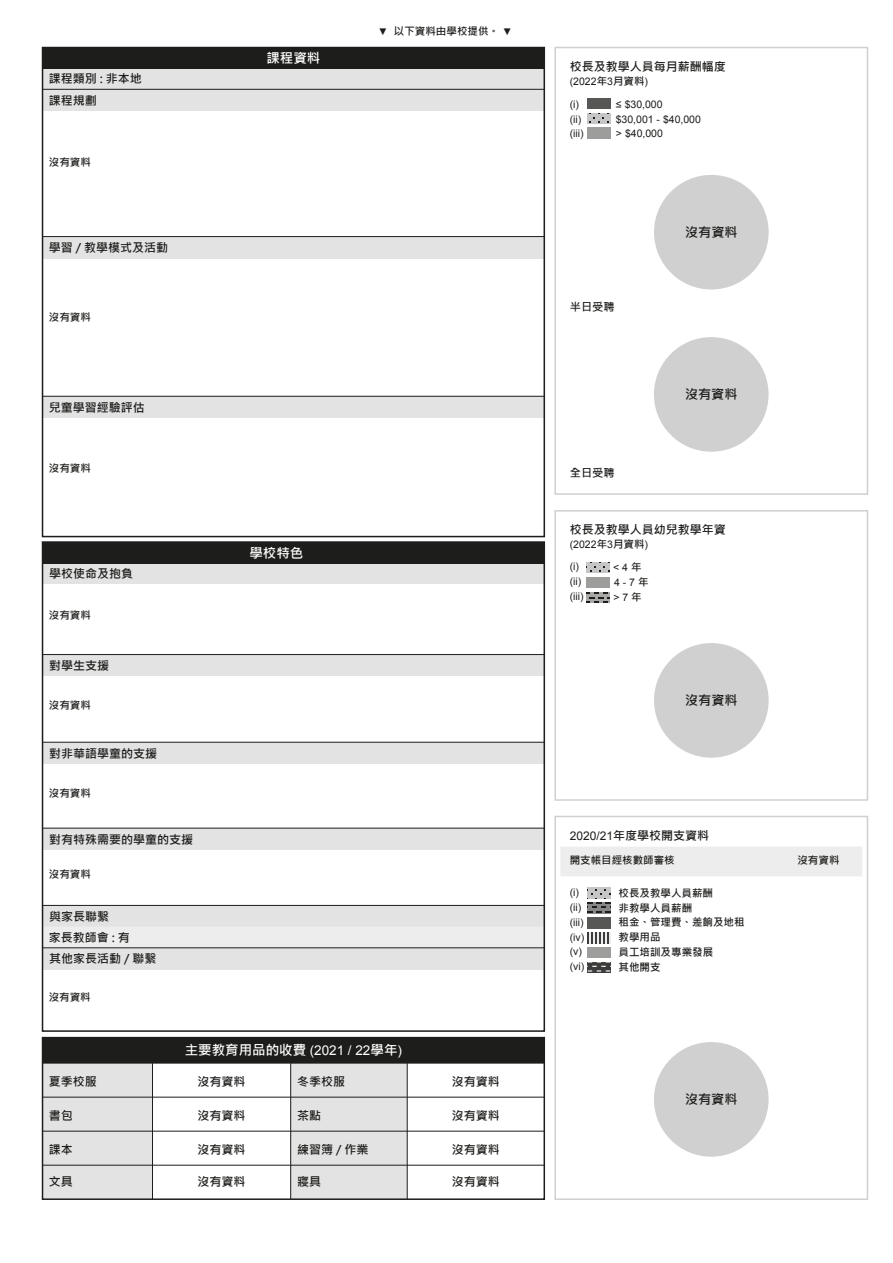
<style>
.page{position:relative;width:893px;height:1263px;background:#fff}
.page>*{position:absolute;margin:0;border:0;box-sizing:border-box;transform-origin:0 0}
.t1{font:700 13.5px "Microsoft Jheng Hei";color:#fff}
.t2{font:700 13.05px "Microsoft Jheng Hei";color:#1d1d1b}
.t3{font:700 12px/20.9px "Microsoft Jheng Hei";color:#1d1d1b}
.t4{font:700 11.25px "Microsoft Jheng Hei";color:#1d1d1b}
.t5{font:10.5px "Arial";color:#1d1d1b}
.t6{font:700 10.5px "Microsoft Jheng Hei";color:#1d1d1b}
.s1{font-family:"Arial";font-weight:400;font-size:9.75px}
.s2{font-family:"Arial";font-weight:400}
.s3{font-family:"Microsoft Jheng Hei";font-weight:700}
</style>
<div class="page">
<div style="left:560px;top:846px;width:302px;height:30px;background:#ededed"></div>
<img style="left:588px;top:917px;width:22px;height:11px">
<svg style="left:588px;top:962px;width:22px;height:11px"></svg>
<svg style="left:588px;top:932px;width:22px;height:11px"></svg>
<svg style="left:588px;top:903px;width:22px;height:10px"></svg>
<svg style="left:588px;top:888px;width:22px;height:10px"></svg>
<div style="left:554px;top:816px;width:314px;height:384px;border:2px solid #d0d0d0"></div>
<div style="left:554px;top:510px;width:314px;height:291px;border:2px solid #d0d0d0"></div>
<svg style="left:587px;top:592px;width:22px;height:11px"></svg>
<svg style="left:587px;top:562px;width:22px;height:11px"></svg>
<div style="left:554px;top:47px;width:314px;height:448px;border:2px solid #d0d0d0"></div>
<img style="left:587px;top:98px;width:23px;height:11px">
<svg style="left:587px;top:113px;width:23px;height:11px"></svg>
<div style="left:654px;top:175px;width:115px;height:114px;background:#d0d0d0;border-radius:50%"></div>
<div style="left:654px;top:337px;width:115px;height:115px;background:#d0d0d0;border-radius:50%"></div>
<div style="left:654px;top:1042px;width:115px;height:115px;background:#d0d0d0;border-radius:50%"></div>
<div style="left:654px;top:643px;width:115px;height:115px;background:#d0d0d0;border-radius:50%"></div>
<div style="left:291px;top:1063px;width:116px;height:136px;background:#e3e3e3"></div>
<div style="left:43px;top:1063px;width:109px;height:136px;background:#e3e3e3"></div>
<div style="left:42px;top:1037px;width:503px;height:163px;border:2px solid #1d1d1b"></div>
<hr style="left:43px;top:1097px;width:501px;height:1px;background:#1d1d1b">
<hr style="left:43px;top:1165px;width:501px;height:1px;background:#1d1d1b">
<hr style="left:43px;top:1131px;width:501px;height:1px;background:#1d1d1b">
<div style="left:43px;top:1037px;width:501px;height:26px;background:#1d1d1b"></div>
<hr style="left:43px;top:1063px;width:501px;height:1px;background:#1d1d1b">
<hr style="left:152px;top:1063px;width:1px;height:136px;background:#1d1d1b">
<hr style="left:290px;top:1063px;width:1px;height:136px;background:#1d1d1b">
<hr style="left:407px;top:1063px;width:1px;height:136px;background:#1d1d1b">
<div style="left:43px;top:655px;width:501px;height:21px;background:#e3e3e3"></div>
<hr style="left:43px;top:654px;width:501px;height:1px;background:#1d1d1b">
<div style="left:43px;top:906px;width:501px;height:21px;background:#e3e3e3"></div>
<div style="left:43px;top:926px;width:501px;height:22px;background:#ededed"></div>
<hr style="left:43px;top:905px;width:501px;height:1px;background:#1d1d1b">
<div style="left:43px;top:563px;width:501px;height:21px;background:#e3e3e3"></div>
<div style="left:43px;top:542px;width:501px;height:21px;background:#1d1d1b"></div>
<div style="left:43px;top:948px;width:501px;height:21px;background:#e3e3e3"></div>
<hr style="left:43px;top:947px;width:501px;height:1px;background:#1d1d1b">
<div style="left:43px;top:742px;width:501px;height:21px;background:#e3e3e3"></div>
<hr style="left:43px;top:742px;width:501px;height:1px;background:#1d1d1b">
<div style="left:43px;top:828px;width:501px;height:21px;background:#e3e3e3"></div>
<hr style="left:43px;top:828px;width:501px;height:1px;background:#1d1d1b">
<div style="left:42px;top:541px;width:503px;height:491px;border:2px solid #1d1d1b"></div>
<div style="left:43px;top:237px;width:501px;height:21px;background:#e3e3e3"></div>
<hr style="left:43px;top:236px;width:501px;height:1px;background:#1d1d1b">
<div style="left:43px;top:397px;width:501px;height:21px;background:#e3e3e3"></div>
<hr style="left:43px;top:396px;width:501px;height:1px;background:#1d1d1b">
<div style="left:43px;top:89px;width:501px;height:22px;background:#e3e3e3"></div>
<div style="left:43px;top:68px;width:501px;height:21px;background:#e3e3e3"></div>
<hr style="left:43px;top:89px;width:501px;height:1px;background:#1d1d1b">
<div style="left:43px;top:48px;width:501px;height:21px;background:#1d1d1b"></div>
<div style="left:42px;top:47px;width:503px;height:490px;border:2px solid #1d1d1b"></div>
<p class="t3" style="left:49px;top:69px;width:95px">課程類別 : 非本地</p>
<p class="t3" style="left:49px;top:90px;width:50px">課程規劃</p>
<p class="t6" style="left:49px;top:155px;width:43px">沒有資料</p>
<p class="t3" style="left:49px;top:237px;width:121px">學習 / 教學模式及活動</p>
<p class="t6" style="left:49px;top:311px;width:43px">沒有資料</p>
<p class="t3" style="left:49px;top:397px;width:98px">兒童學習經驗評估</p>
<p class="t6" style="left:49px;top:462px;width:43px">沒有資料</p>
<p class="t3" style="left:49px;top:563px;width:85px">學校使命及抱負</p>
<p class="t6" style="left:49px;top:608px;width:43px">沒有資料</p>
<p class="t3" style="left:49px;top:655px;width:62px">對學生支援</p>
<p class="t6" style="left:49px;top:699px;width:43px">沒有資料</p>
<p class="t3" style="left:49px;top:743px;width:109px">對非華語學童的支援</p>
<p class="t6" style="left:49px;top:786px;width:43px">沒有資料</p>
<p class="t3" style="left:49px;top:829px;width:145px">對有特殊需要的學童的支援</p>
<p class="t6" style="left:49px;top:868px;width:43px">沒有資料</p>
<p class="t3" style="left:49px;top:906px;width:83px">與家長聯繫<br>家長教師會 : 有</p>
<p class="t3" style="left:49px;top:948px;width:109px">其他家長活動 / 聯繫</p>
<p class="t6" style="left:49px;top:990px;width:43px">沒有資料</p>
<p class="t1" style="left:266px;top:50px;width:55px">課程資料</p>
<p class="t1" style="left:249px;top:545px;width:55px">學校特色</p>
<p class="t6" style="left:378px;top:24px;width:135px"><span class="s1">▼</span> 以下資料由學校提供。 <span class="s1">▼</span></p>
<p class="t1" style="left:185px;top:1042px;width:219px">主要教育用品的收費 <span class="s2">(2021 / 22</span>學年<span class="s2">)</span></p>
<p class="t3" style="left:198px;top:1071px;width:49px">沒有資料</p>
<p class="t3" style="left:452px;top:1071px;width:49px">沒有資料</p>
<p class="t3" style="left:49px;top:1071px;width:50px">夏季校服</p>
<p class="t3" style="left:297px;top:1071px;width:49px">冬季校服</p>
<p class="t3" style="left:49px;top:1105px;width:25px">書包</p>
<p class="t3" style="left:297px;top:1105px;width:25px">茶點</p>
<p class="t3" style="left:49px;top:1139px;width:25px">課本</p>
<p class="t3" style="left:297px;top:1139px;width:73px">練習簿 / 作業</p>
<p class="t3" style="left:49px;top:1171px;width:25px">文具</p>
<p class="t3" style="left:297px;top:1171px;width:25px">寢具</p>
<p class="t3" style="left:198px;top:1105px;width:49px">沒有資料</p>
<p class="t3" style="left:452px;top:1105px;width:49px">沒有資料</p>
<p class="t3" style="left:198px;top:1139px;width:49px">沒有資料</p>
<p class="t3" style="left:452px;top:1139px;width:49px">沒有資料</p>
<p class="t3" style="left:452px;top:1171px;width:49px">沒有資料</p>
<p class="t3" style="left:198px;top:1171px;width:49px">沒有資料</p>
<p class="t3" style="left:570px;top:56px;width:157px">校長及教學人員每月薪酬幅度</p>
<p class="t5" style="left:570px;top:74px;width:80px">(2022<span class="s3">年</span>3<span class="s3">月資料</span>)</p>
<p class="t5" style="left:570px;top:97px;width:11px">(i)</p>
<p class="t5" style="left:616px;top:97px;width:48px">≤ $30,000</p>
<p class="t5" style="left:570px;top:127px;width:15px">(iii)</p>
<p class="t5" style="left:616px;top:127px;width:48px">&gt; $40,000</p>
<p class="t5" style="left:570px;top:112px;width:13px">(ii)</p>
<p class="t5" style="left:616px;top:112px;width:87px">$30,001 - $40,000</p>
<p class="t4" style="left:570px;top:300px;width:46px">半日受聘</p>
<p class="t4" style="left:570px;top:466px;width:46px">全日受聘</p>
<p class="t2" style="left:685px;top:224px;width:54px">沒有資料</p>
<p class="t2" style="left:685px;top:386px;width:54px">沒有資料</p>
<p class="t3" style="left:570px;top:519px;width:157px">校長及教學人員幼兒教學年資</p>
<p class="t5" style="left:570px;top:537px;width:80px">(2022<span class="s3">年</span>3<span class="s3">月資料</span>)</p>
<p class="t5" style="left:570px;top:575px;width:13px">(ii)</p>
<p class="t5" style="left:614px;top:575px;width:36px">4 - 7 <span class="s3">年</span></p>
<p class="t5" style="left:570px;top:590px;width:15px">(iii)</p>
<p class="t5" style="left:613px;top:590px;width:30px">&gt; 7 <span class="s3">年</span></p>
<p class="t5" style="left:570px;top:560px;width:11px">(i)</p>
<p class="t5" style="left:613px;top:560px;width:30px">&lt; 4 <span class="s3">年</span></p>
<p class="t2" style="left:685px;top:692px;width:54px">沒有資料</p>
<p class="t3" style="left:570px;top:825px;width:141px"><span class="s2">2020/21</span>年度學校開支資料</p>
<p class="t6" style="left:570px;top:854px;width:106px">開支帳目經核數師審核</p>
<p class="t5" style="left:570px;top:885px;width:11px">(i)</p>
<p class="t6" style="left:619px;top:886px;width:96px">校長及教學人員薪酬</p>
<p class="t5" style="left:570px;top:900px;width:13px">(ii)</p>
<p class="t6" style="left:619px;top:901px;width:75px">非教學人員薪酬</p>
<p class="t5" style="left:570px;top:915px;width:15px">(iii)</p>
<p class="t6" style="left:619px;top:916px;width:127px">租金、管理費、差餉及地租</p>
<p class="t5" style="left:570px;top:945px;width:14px">(v)</p>
<p class="t6" style="left:619px;top:946px;width:96px">員工培訓及專業發展</p>
<p class="t5" style="left:570px;top:959px;width:16px">(vi)</p>
<p class="t6" style="left:619px;top:960px;width:43px">其他開支</p>
<p class="t5" style="left:570px;top:930px;width:16px">(iv)</p>
<p class="t6" style="left:619px;top:931px;width:43px">教學用品</p>
<p class="t2" style="left:685px;top:1091px;width:54px">沒有資料</p>
<p class="t6" style="left:797px;top:854px;width:43px">沒有資料</p>
</div>
